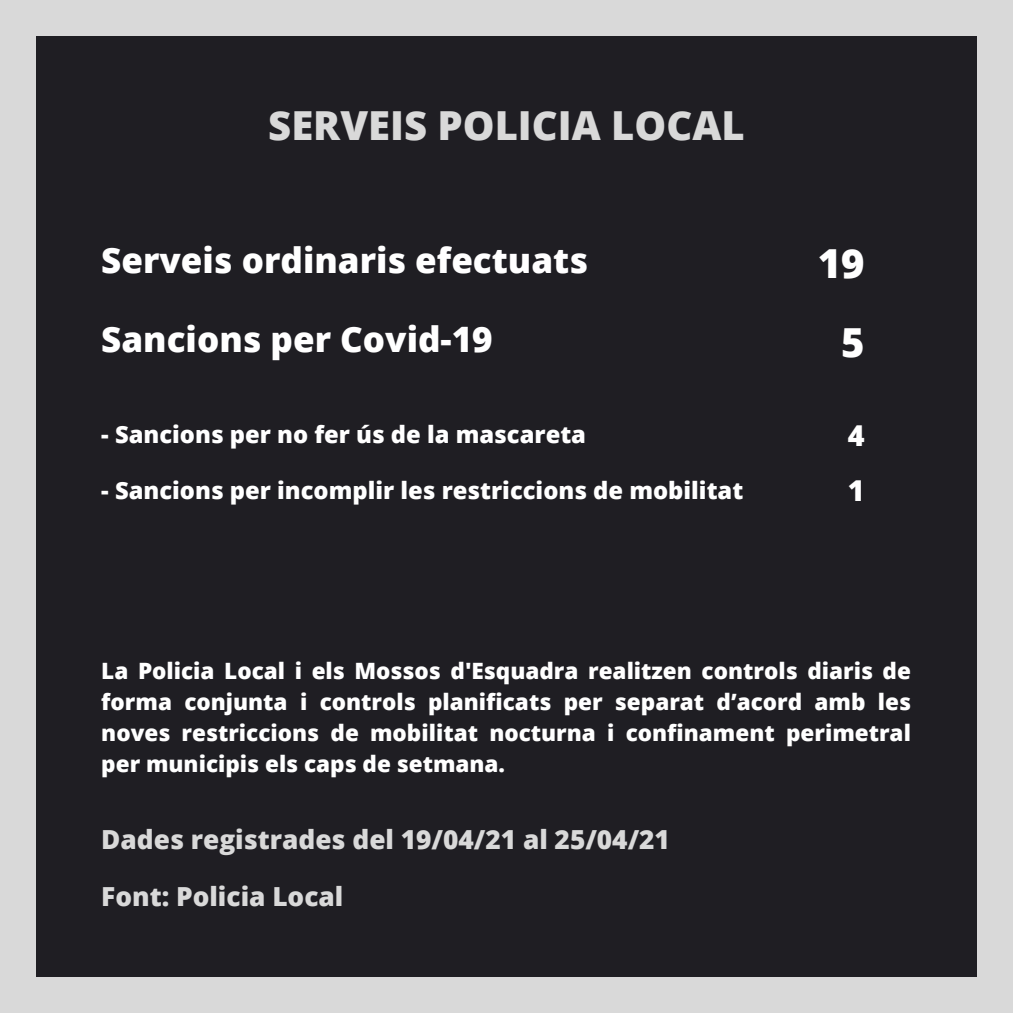
<style>
.page{position:relative;width:1013px;height:1013px;background:#fff}
.page>*{position:absolute;margin:0;border:0;box-sizing:border-box;transform-origin:0 0}
.t1{font:800 40px "Open Sans";color:#d9d9d9}
.t2{font:800 40px "Open Sans";color:#fff}
.t3{font:800 35px "Open Sans";color:#fff}
.t4{font:800 28.75px "Open Sans";color:#fff}
.t5{font:800 26.25px "Open Sans";color:#d9d9d9}
.t6{font:800 23.75px "Open Sans";color:#fff}
.t7{font:800 22.5px/31px "Open Sans";color:#fff;text-align:justify}
</style>
<div class="page">
<div style="left:0;top:0;width:1012px;height:1012px;background:#d9d9d9"></div>
<div style="left:36px;top:36px;width:940px;height:940px;background:#1f1e23"></div>
<p class="t1" style="left:268px;top:98px;width:478px">SERVEIS POLICIA LOCAL</p>
<p class="t3" style="left:101px;top:235px;width:488px">Serveis ordinaris efectuats</p>
<p class="t2" style="left:817px;top:235px;width:48px">19</p>
<p class="t3" style="left:101px;top:315px;width:393px">Sancions per Covid-19</p>
<p class="t2" style="left:841px;top:314px;width:25px">5</p>
<p class="t6" style="left:101px;top:418px;width:486px">- Sancions per no fer ús de la mascareta</p>
<p class="t4" style="left:847px;top:415px;width:18px">4</p>
<p class="t6" style="left:101px;top:473px;width:643px">- Sancions per incomplir les restriccions de mobilitat</p>
<p class="t4" style="left:847px;top:470px;width:18px">1</p>
<p class="t7" style="left:101px;top:654px;width:811px">La Policia Local i els Mossos d'Esquadra realitzen controls diaris de forma conjunta i controls planificats per separat d’acord amb les noves restriccions de mobilitat nocturna i confinament perimetral per municipis els caps de setmana.</p>
<p class="t5" style="left:101px;top:820px;width:570px">Dades registrades del 19/04/21 al 25/04/21</p>
<p class="t5" style="left:101px;top:877px;width:243px">Font: Policia Local</p>
</div>
